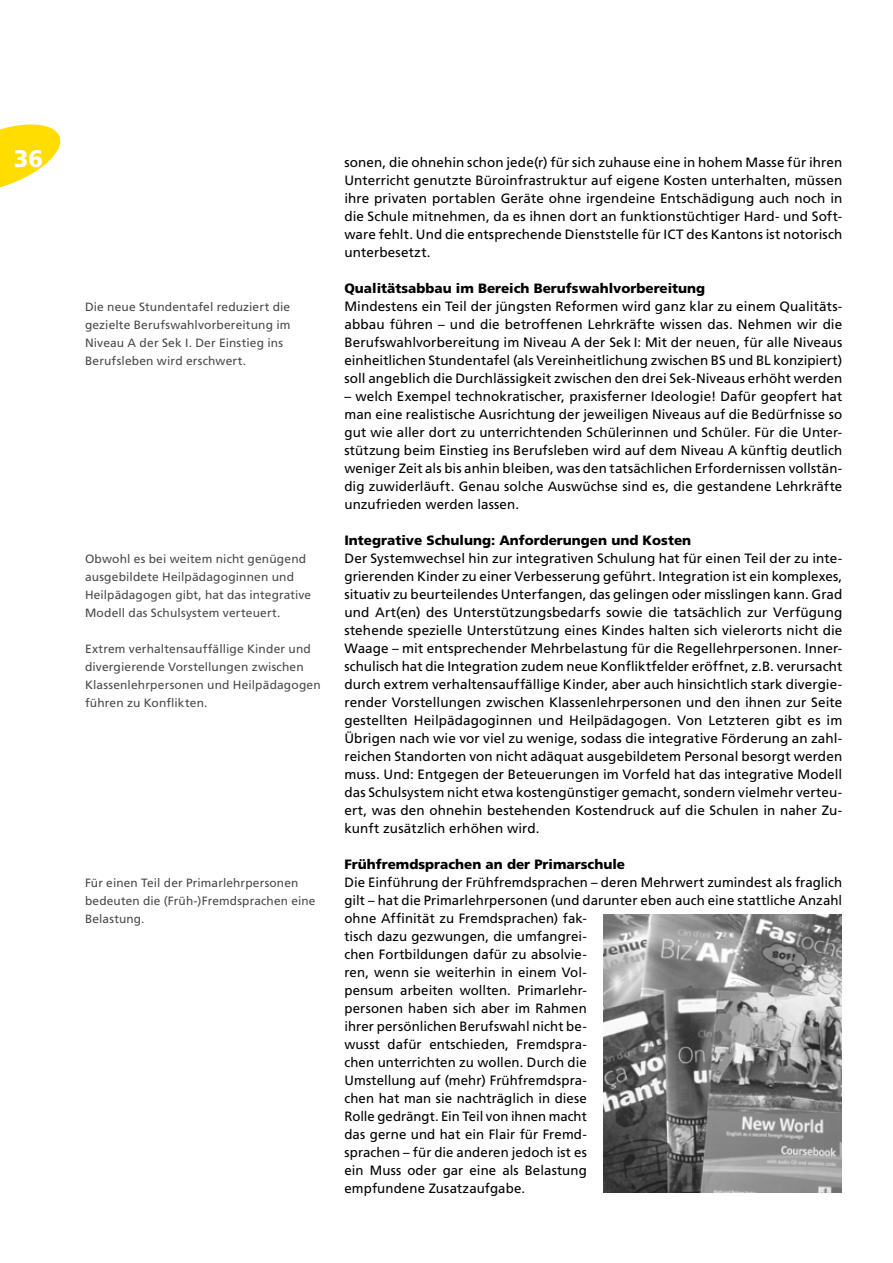
<style>
.page{position:relative;width:893px;height:1263px;background:#fff}
.page>*{position:absolute;margin:0;border:0;box-sizing:border-box;transform-origin:0 0}
.t1{font:900 24px "Frutiger LT Std";color:#fff}
.t2{font:13.5px/18px "Frutiger LT Std";letter-spacing:.005em;color:#000;text-align:justify}
.t3{font:900 13.5px "Frutiger LT Std";color:#000}
.t4{font:12px/18px "Frutiger LT Std";letter-spacing:.015em;color:#4a4a49}
</style>
<div class="page">
<img style="left:604px;top:914px;width:238px;height:278px">
<svg style="left:0;top:124px;width:61px;height:64px"></svg>
<h1 class="t1" style="left:14px;top:144px;width:31px">36</h1>
<p class="t4" style="left:85px;top:297px;width:207px">Die neue Stundentafel reduziert die gezielte Berufswahlvorbereitung im Niveau A der Sek I. Der Einstieg ins Berufsleben wird erschwert.</p>
<p class="t4" style="left:85px;top:549px;width:228px">Obwohl es bei weitem nicht genügend ausgebildete Heilpädagoginnen und Heilpädagogen gibt, hat das integrative Modell das Schulsystem verteuert.</p>
<p class="t4" style="left:85px;top:639px;width:237px">Extrem verhaltensauffällige Kinder und divergierende Vorstellungen zwischen Klassenlehrpersonen und Heilpädagogen führen zu Konflikten.</p>
<p class="t4" style="left:85px;top:873px;width:232px">Für einen Teil der Primarlehrpersonen bedeuten die (Früh-)Fremdsprachen eine<br>Belastung.</p>
<p class="t2" style="left:344px;top:153px;width:499px">sonen, die ohnehin schon jede(r) für sich zuhause eine in hohem Masse für ihren Unterricht genutzte Büroinfrastruktur auf eigene Kosten unterhalten, müssen ihre privaten portablen Geräte ohne irgendeine Entschädigung auch noch in die Schule mitnehmen, da es ihnen dort an funktionstüchtiger Hard- und Soft&shy;ware fehlt. Und die entsprechende Dienststelle für ICT des Kantons ist notorisch unterbesetzt.</p>
<p class="t3" style="left:344px;top:280px;width:362px">Qualitätsabbau im Bereich Berufswahlvorbereitung</p>
<p class="t2" style="left:344px;top:297px;width:499px">Mindestens ein Teil der jüngsten Reformen wird ganz klar zu einem Qualitäts&shy;abbau führen – und die betroffenen Lehrkräfte wissen das. Nehmen wir die Berufswahlvorbereitung im Niveau A der Sek I: Mit der neuen, für alle Niveaus einheitlichen Stundentafel (als Vereinheitlichung zwischen BS und BL konzipiert) soll angeblich die Durchlässigkeit zwischen den drei Sek-Niveaus erhöht werden</p>
<p class="t2" style="left:344px;top:387px;width:499px">– welch Exempel technokratischer, praxisferner Ideologie! Dafür geopfert hat man eine realistische Ausrichtung der jeweiligen Niveaus auf die Bedürfnisse so gut wie aller dort zu unterrichtenden Schülerinnen und Schüler. Für die Unter&shy;stützung beim Einstieg ins Berufsleben wird auf dem Niveau A künftig deutlich weniger Zeit als bis anhin bleiben, was den tatsächlichen Erfordernissen vollstän&shy;dig zuwiderläuft. Genau solche Auswüchse sind es, die gestandene Lehrkräfte unzufrieden werden lassen.</p>
<p class="t3" style="left:344px;top:532px;width:348px">Integrative Schulung: Anforderungen und Kosten</p>
<p class="t2" style="left:344px;top:549px;width:499px">Der Systemwechsel hin zur integrativen Schulung hat für einen Teil der zu inte&shy;grierenden Kinder zu einer Verbesserung geführt. Integration ist ein komplexes, situativ zu beurteilendes Unterfangen, das gelingen oder misslingen kann. Grad und Art(en) des Unterstützungsbedarfs sowie die tatsächlich zur Verfügung stehende spezielle Unterstützung eines Kindes halten sich vielerorts nicht die Waage – mit entsprechender Mehrbelastung für die Regellehrpersonen. Inner&shy;schulisch hat die Integration zudem neue Konfliktfelder eröffnet, z.B. verursacht durch extrem verhaltensauffällige Kinder, aber auch hinsichtlich stark divergie&shy;render Vorstellungen zwischen Klassenlehrpersonen und den ihnen zur Seite gestellten Heilpädagoginnen und Heilpädagogen. Von Letzteren gibt es im Übrigen nach wie vor viel zu wenige, sodass die integrative Förderung an zahl&shy;reichen Standorten von nicht adäquat ausgebildetem Personal besorgt werden muss. Und: Entgegen der Beteuerungen im Vorfeld hat das integrative Modell das Schulsystem nicht etwa kostengünstiger gemacht, sondern vielmehr verteu&shy;ert, was den ohnehin bestehenden Kostendruck auf die Schulen in naher Zu&shy;kunft zusätzlich erhöhen wird.</p>
<p class="t3" style="left:344px;top:856px;width:282px">Frühfremdsprachen an der Primarschule</p>
<p class="t2" style="left:344px;top:873px;width:499px;text-align:left">Die Einführung der Frühfremdsprachen – deren Mehrwert zumindest als fraglich gilt – hat die Primarlehrpersonen (und darunter eben auch eine stattliche Anzahl ohne Affinität zu Fremdsprachen) fak-<br>tisch dazu gezwungen, die umfangrei-<br>chen Fortbildungen dafür zu absolvie-<br>ren, wenn sie weiterhin in einem Vol-<br>pensum arbeiten wollten. Primarlehr-<br>personen haben sich aber im Rahmen<br>ihrer persönlichen Berufswahl nicht be-<br>wusst dafür entschieden, Fremdspra-<br>chen unterrichten zu wollen. Durch die<br>Umstellung auf (mehr) Frühfremdspra-<br>chen hat man sie nachträglich in diese<br>Rolle gedrängt. Ein Teil von ihnen macht<br>das gerne und hat ein Flair für Fremd-<br>sprachen – für die anderen jedoch ist es<br>ein Muss oder gar eine als Belastung<br>empfundene Zusatzaufgabe.</p>
</div>
